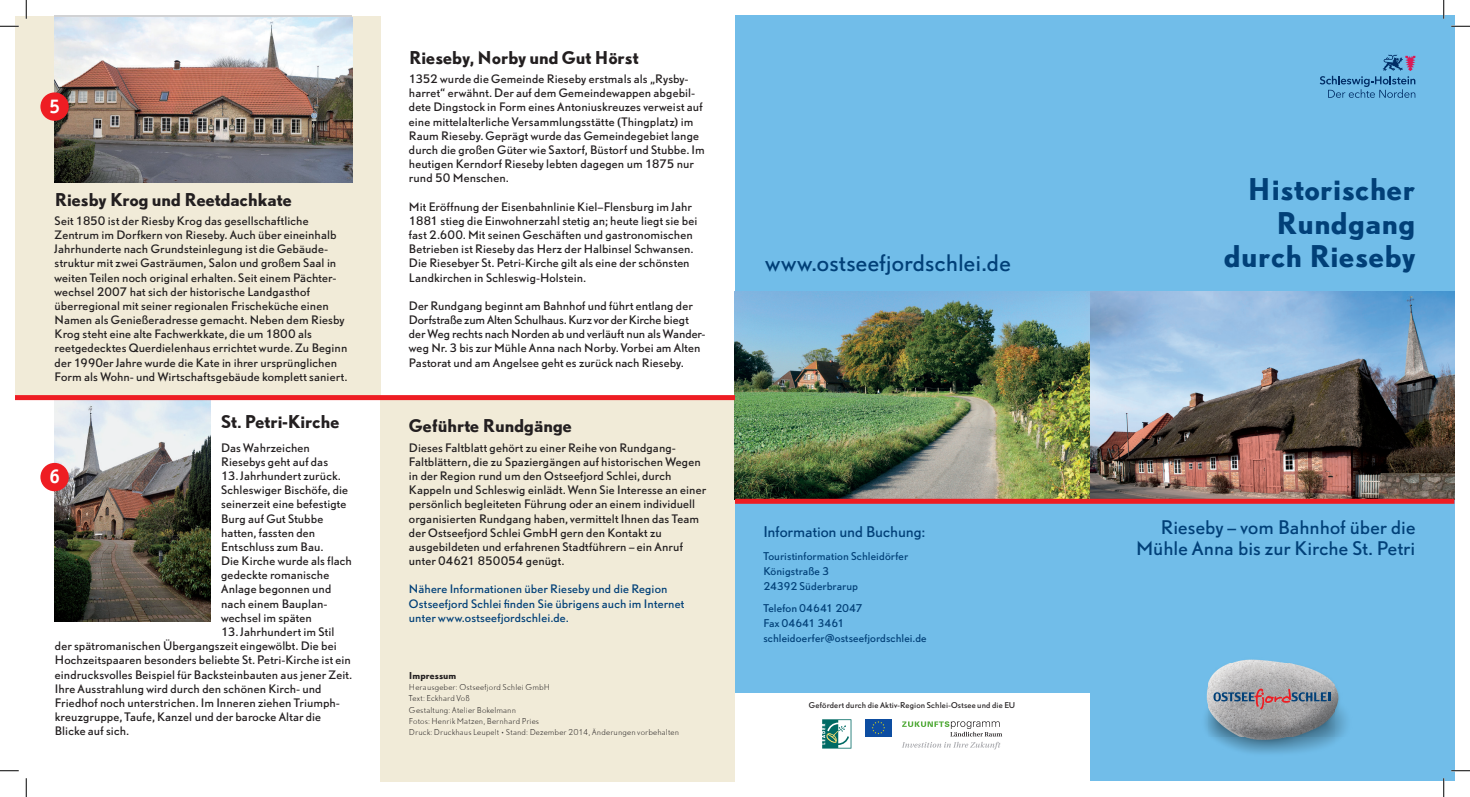
<style>
.page{position:relative;width:1470px;height:797px;background:#fff}
.page>*{position:absolute;margin:0;border:0;box-sizing:border-box;transform-origin:0 0}
.t1{font:27.5px/33.8px "DTL Nobel T Bold";letter-spacing:.02em;color:#014078;text-align:right}
.t2{font:21.25px "DTL Nobel T";letter-spacing:.01em;color:#014078}
.t3{font:700 20px "Officina Sans";color:#fff}
.t4{font:17.5px/21px "DTL Nobel T";letter-spacing:.005em;color:#014078;text-align:right}
.t5{font:16.25px "DTL Nobel T Bold";color:#231f20}
.t6{font:13.75px "DTL Nobel T";letter-spacing:-.005em;color:#014078}
.t7{font:11px/14.1px "DTL Nobel T";letter-spacing:.01em;color:#231f20}
.t8{font:11px/14.1px "DTL Nobel T";letter-spacing:.01em;color:#014078}
.t9{font:10px/15px "DTL Nobel T";letter-spacing:.01em;color:#014078}
.t10{font:8.75px "DTL Nobel T Bold";letter-spacing:.005em;color:#231f20}
.t11{font:7.5px/11.2px "DTL Nobel T Light";letter-spacing:.02em;color:#231f20}
.t12{font:7.5px "DTL Nobel T";letter-spacing:.02em;color:#231f20}
</style>
<div class="page">
<div style="left:735px;top:16px;width:719px;height:765px;background:#71bde9"></div>
<div style="left:381px;top:399px;width:354px;height:382px;background:#f1ebd8"></div>
<div style="left:16px;top:16px;width:365px;height:382px;background:#f1ebd8"></div>
<img style="left:1089px;top:292px;width:365px;height:207px">
<img style="left:735px;top:292px;width:354px;height:207px">
<img style="left:55px;top:17px;width:297px;height:165px">
<img style="left:55px;top:400px;width:156px;height:222px">
<div style="left:735px;top:499px;width:719px;height:5px;background:#ee1d23"></div>
<div style="left:16px;top:395px;width:719px;height:5px;background:#ee1d23"></div>
<img style="left:1205px;top:659px;width:141px;height:94px">
<svg style="left:1213px;top:688px;width:117px;height:21px;background:#958f98"></svg>
<svg style="left:1320px;top:55px;width:95px;height:43px"></svg>
<div style="left:40px;top:92px;width:29px;height:29px;background:#ee1d23;border-radius:50%"></div>
<div style="left:40px;top:463px;width:29px;height:28px;background:#ee1d23;border-radius:50%"></div>
<div style="left:735px;top:692px;width:354px;height:89px;background:#fff"></div>
<svg style="left:822px;top:719px;width:29px;height:29px"></svg>
<div style="left:865px;top:718px;width:27px;height:19px;background:#0d4da1"></div>
<svg style="left:872px;top:721px;width:13px;height:13px"></svg>
<svg style="left:902px;top:721px;width:100px;height:28px"></svg>
<svg style="left:0;top:25px;width:19px;height:2px"></svg>
<svg style="left:1451px;top:25px;width:19px;height:2px"></svg>
<svg style="left:0;top:770px;width:19px;height:1px"></svg>
<svg style="left:1451px;top:770px;width:19px;height:1px"></svg>
<svg style="left:25px;top:0;width:2px;height:19px"></svg>
<svg style="left:25px;top:778px;width:2px;height:19px"></svg>
<svg style="left:1443px;top:0;width:1px;height:19px"></svg>
<svg style="left:1443px;top:778px;width:1px;height:19px"></svg>
<h3 class="t3" style="left:49px;top:93px;width:13px">5</h3>
<h3 class="t5" style="left:55px;top:188px;width:239px">Riesby Krog und Reetdachkate</h3>
<p class="t7" style="left:55px;top:213px;width:294px">Seit 1850 ist der Riesby Krog das gesellschaftliche Zentrum im Dorfkern von Rieseby. Auch über eineinhalb Jahrhunderte nach Grundsteinlegung ist die Gebäude&shy;struktur mit zwei Gasträumen, Salon und großem Saal in weiten Teilen noch original erhalten. Seit einem Pächter&shy;wechsel 2007 hat sich der historische Landgasthof überregional mit seiner regionalen Frischeküche einen Namen als Genießeradresse gemacht. Neben dem Riesby Krog steht eine alte Fachwerkkate, die um 1800 als reetgedecktes Querdielenhaus errichtet wurde. Zu Beginn der 1990er Jahre wurde die Kate in ihrer ursprünglichen Form als Wohn- und Wirtschaftsgebäude komplett saniert.</p>
<h3 class="t5" style="left:221px;top:410px;width:120px">St. Petri-Kirche</h3>
<p class="t7" style="left:221px;top:440px;width:108px">Das Wahrzeichen<br>Riesebys geht auf das</p>
<p class="t7" style="left:221px;top:468px;width:132px">13. Jahrhundert zurück.<br>Schleswiger Bischöfe, die seinerzeit eine befestigte<br>Burg auf Gut Stubbe hatten, fassten den<br>Entschluss zum Bau.<br>Die Kirche wurde als flach gedeckte romanische<br>Anlage begonnen und nach einem Bauplan&shy;wechsel im späten</p>
<p class="t7" style="left:55px;top:624px;width:299px;text-indent:166px">13. Jahrhundert im Stil der spätromanischen Übergangszeit eingewölbt. Die bei Hochzeitspaaren besonders beliebte St. Petri-Kirche ist ein eindrucksvolles Beispiel für Backsteinbauten aus jener Zeit.<br>Ihre Ausstrahlung wird durch den schönen Kirch- und Friedhof noch unterstrichen. Im Inneren ziehen Triumph&shy;kreuzgruppe, Taufe, Kanzel und der barocke Altar die Blicke auf sich.</p>
<h3 class="t3" style="left:49px;top:464px;width:13px">6</h3>
<h3 class="t5" style="left:409px;top:46px;width:231px">Rieseby, Norby und Gut Hörst</h3>
<p class="t7" style="left:409px;top:71px;width:297px">1352 wurde die Gemeinde Rieseby erstmals als „Rysby&shy;harret“ erwähnt. Der auf dem Gemeindewappen abgebil&shy;dete Dingstock in Form eines Antoniuskreuzes verweist auf eine mittelalterliche Versammlungsstätte (Thingplatz) im Raum Rieseby. Geprägt wurde das Gemeindegebiet lange durch die großen Güter wie Saxtorf, Büstorf und Stubbe. Im heutigen Kerndorf Rieseby lebten dagegen um 1875 nur rund 50 Menschen.</p>
<p class="t7" style="left:409px;top:199px;width:290px">Mit Eröffnung der Eisenbahnlinie Kiel–Flensburg im Jahr 1881 stieg die Einwohnerzahl stetig an; heute liegt sie bei fast 2.600. Mit seinen Geschäften und gastronomischen Betrieben ist Rieseby das Herz der Halbinsel Schwansen.<br>Die Riesebyer St. Petri-Kirche gilt als eine der schönsten Landkirchen in Schleswig-Holstein.</p>
<p class="t7" style="left:409px;top:298px;width:298px">Der Rundgang beginnt am Bahnhof und führt entlang der Dorfstraße zum Alten Schulhaus. Kurz vor der Kirche biegt der Weg rechts nach Norden ab und verläuft nun als Wander&shy;weg Nr. 3 bis zur Mühle Anna nach Norby. Vorbei am Alten Pastorat und am Angelsee geht es zurück nach Rieseby.</p>
<h3 class="t5" style="left:409px;top:415px;width:165px">Geführte Rundgänge</h3>
<p class="t7" style="left:409px;top:440px;width:299px">Dieses Faltblatt gehört zu einer Reihe von Rundgang-Faltblättern, die zu Spaziergängen auf historischen Wegen in der Region rund um den Ostseefjord Schlei, durch Kappeln und Schleswig einlädt. Wenn Sie Interesse an einer persönlich begleiteten Führung oder an einem individuell organisierten Rundgang haben, vermittelt Ihnen das Team der Ostseefjord Schlei GmbH gern den Kontakt zu ausgebildeten und erfahrenen Stadtführern – ein Anruf unter 04621 850054 genügt.</p>
<p class="t8" style="left:409px;top:582px;width:277px">Nähere Informationen über Rieseby und die Region<br>Ostseefjord Schlei finden Sie übrigens auch im Internet unter www.ostseefjordschlei.de.</p>
<p class="t10" style="left:409px;top:669px;width:49px">Impressum</p>
<p class="t11" style="left:409px;top:681px;width:272px">Herausgeber: Ostseefjord Schlei GmbH<br>Text: Eckhard Voß<br>Gestaltung: Atelier Bokelmann<br>Fotos: Henrik Matzen, Bernhard Pries<br>Druck: Druckhaus Leupelt · Stand: Dezember 2014, Änderungen vorbehalten</p>
<h2 class="t2" style="left:765px;top:248px;width:247px">www.ostseefjordschlei.de</h2>
<p class="t6" style="left:763px;top:522px;width:163px">Information und Buchung:</p>
<p class="t9" style="left:763px;top:548px;width:146px">Touristinformation Schleidörfer<br>Königstraße 3<br>24392 Süderbrarup</p>
<p class="t9" style="left:763px;top:600px;width:165px">Telefon 04641 2047<br>Fax 04641 3461 schleidoerfer@ostseefjordschlei.de</p>
<p class="t12" style="left:809px;top:700px;width:208px">Gefördert durch die Aktiv-Region Schlei-Ostsee und die EU</p>
<h1 class="t1" style="left:1224px;top:171px;width:193px">Historischer<br>Rundgang durch Rieseby</h1>
<h3 class="t4" style="left:1136px;top:516px;width:281px">Rieseby – vom Bahnhof über die<br>Mühle Anna bis zur Kirche St. Petri</h3>
</div>
